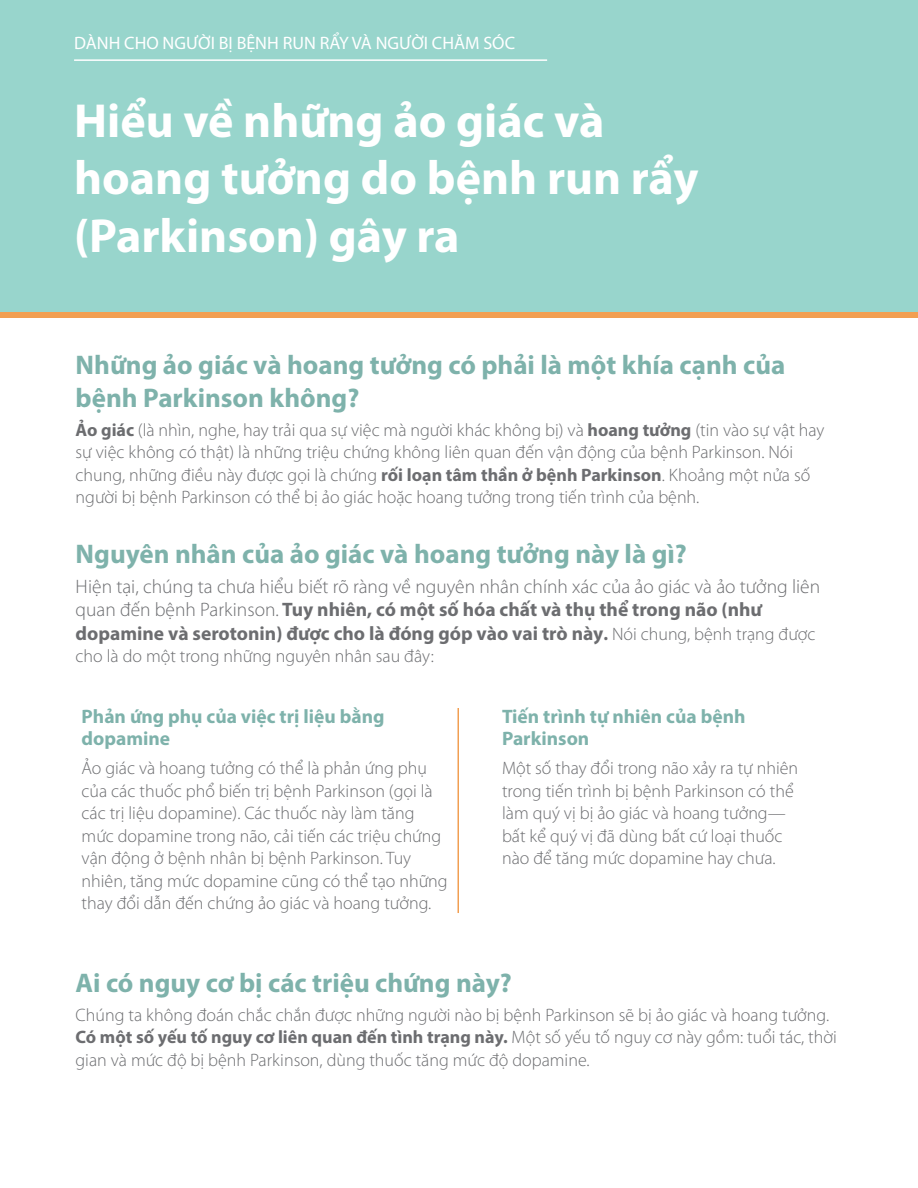
<style>
.page{position:relative;width:918px;height:1188px;background:#fff}
.page>*{position:absolute;margin:0;border:0;box-sizing:border-box;transform-origin:0 0}
.t1{font:700 48px/57.6px "Myriad Pro";color:#fff}
.t2{font:700 27px/32.4px "Myriad Pro";color:#7eb2ab}
.t3{font:300 19.5px/23.4px "Myriad Pro";color:#6c6d70}
.t4{font:700 19.5px/22.5px "Myriad Pro";color:#7eb2ab}
.t5{font:300 18px/22.5px "Myriad Pro";color:#6c6d70}
.t6{font:18px "Myriad Pro";color:#fff}
.s1{font-weight:700}
.s2{font-weight:700;font-size:18px}
.s3{font-size:18px}
</style>
<div class="page">
<div style="left:0;top:0;width:918px;height:318px;background:#98d5cc"></div>
<div style="left:0;top:312px;width:918px;height:6px;background:#f29f52"></div>
<hr style="left:74px;top:59px;width:473px;height:2px;background:#fff">
<hr style="left:458px;top:708px;width:1px;height:205px;background:#f29f52">
<p class="t6" style="left:74px;top:31px;width:443px">DÀNH CHO NGƯỜI BỊ BỆNH RUN RẨY VÀ NGƯỜI CHĂM SÓC</p>
<h1 class="t1" style="left:74px;top:90px;width:626px">Hiểu về những ảo giác và hoang tưởng do bệnh run rẩy (Parkinson) gây ra</h1>
<h2 class="t2" style="left:76px;top:348px;width:711px">Những ảo giác và hoang tưởng có phải là một khía cạnh của bệnh Parkinson không?</h2>
<p class="t5" style="left:76px;top:418px;width:750px"><span class="s1">Ảo giác</span> (là nhìn, nghe, hay trải qua sự việc mà người khác không bị) và <span class="s1">hoang tưởng</span> (tin vào sự vật hay sự việc không có thật) là những triệu chứng không liên quan đến vận động của bệnh Parkinson. Nói chung, những điều này được gọi là chứng <span class="s1">rối loạn tâm thần ở bệnh Parkinson</span>. Khoảng một nửa số người bị bệnh Parkinson có thể bị ảo giác hoặc hoang tưởng trong tiến trình của bệnh.</p>
<h2 class="t2" style="left:76px;top:537px;width:613px">Nguyên nhân của ảo giác và hoang tưởng này là gì?</h2>
<p class="t3" style="left:76px;top:575px;width:746px">Hiện tại, chúng ta chưa hiểu biết rõ ràng về nguyên nhân chính xác của ảo giác và ảo tưởng liên quan đến bệnh Parkinson. <span class="s1">Tuy nhiên, có một số hóa chất và thụ thể trong não (như dopamine và serotonin) được cho là đóng góp vào vai trò này</span><span class="s2">.</span> <span class="s3">Nói chung, bệnh trạng được</span></p>
<p class="t5" style="left:76px;top:645px;width:360px">cho là do một trong những nguyên nhân sau đây:</p>
<p class="t4" style="left:82px;top:704px;width:305px">Phản ứng phụ của việc trị liệu bằng dopamine</p>
<p class="t5" style="left:82px;top:757px;width:368px">Ảo giác và hoang tưởng có thể là phản ứng phụ của các thuốc phổ biến trị bệnh Parkinson (gọi là các trị liệu dopamine). Các thuốc này làm tăng mức dopamine trong não, cải tiến các triệu chứng vận động ở bệnh nhân bị bệnh Parkinson. Tuy nhiên, tăng mức dopamine cũng có thể tạo những thay đổi dẫn đến chứng ảo giác và hoang tưởng.</p>
<p class="t4" style="left:502px;top:704px;width:245px">Tiến trình tự nhiên của bệnh<br>Parkinson</p>
<p class="t5" style="left:502px;top:757px;width:298px">Một số thay đổi trong não xảy ra tự nhiên trong tiến trình bị bệnh Parkinson có thể làm quý vị bị ảo giác và hoang tưởng— bất kể quý vị đã dùng bất cứ loại thuốc nào để tăng mức dopamine hay chưa.</p>
<h2 class="t2" style="left:76px;top:965px;width:438px">Ai có nguy cơ bị các triệu chứng này?</h2>
<p class="t5" style="left:76px;top:1003px;width:763px">Chúng ta không đoán chắc chắn được những người nào bị bệnh Parkinson sẽ bị ảo giác và hoang tưởng.<br><span class="s1">Có một số yếu tố nguy cơ liên quan đến tình trạng này.</span> Một số yếu tố nguy cơ này gồm: tuổi tác, thời gian và mức độ bị bệnh Parkinson, dùng thuốc tăng mức độ dopamine.</p>
</div>
